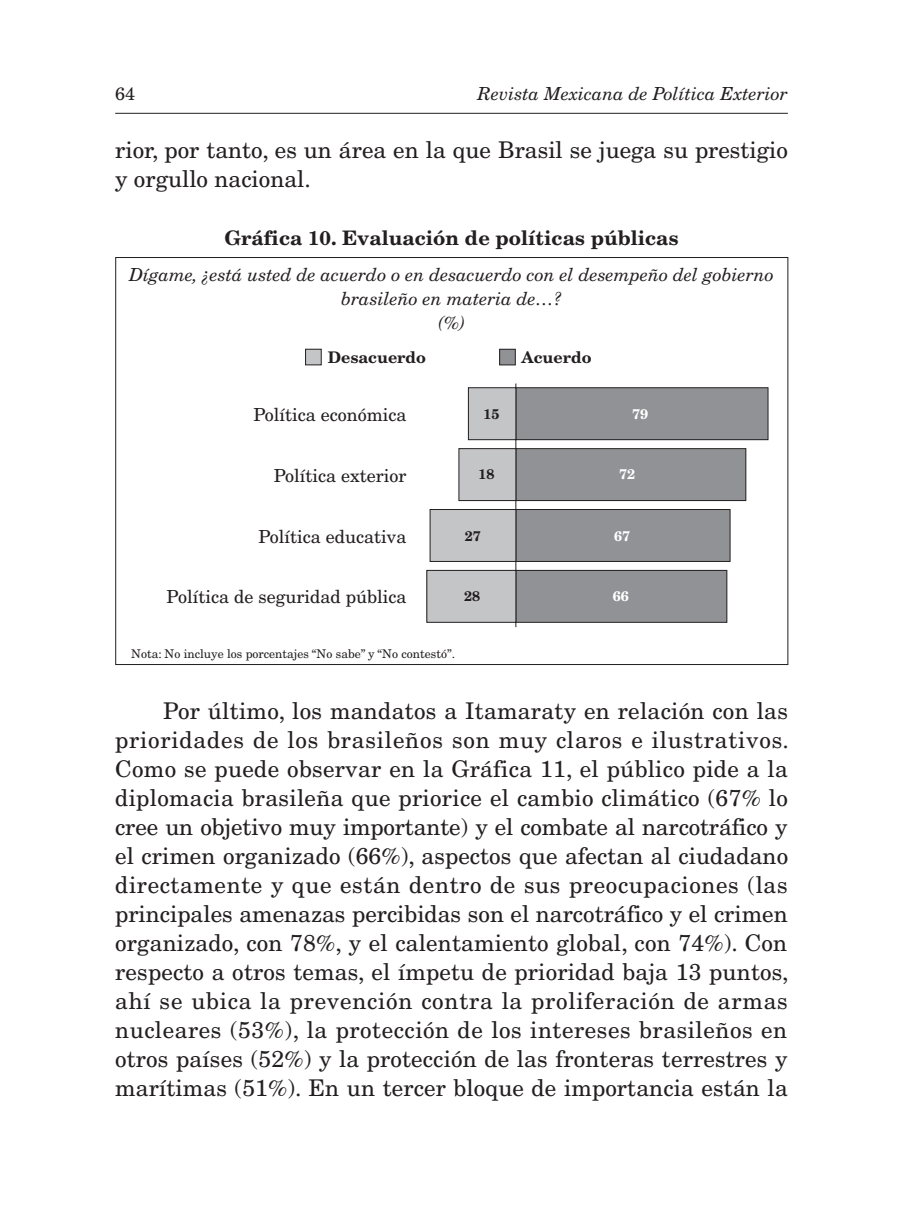
<style>
.page{position:relative;width:908px;height:1219px;background:#fff}
.page>*{position:absolute;margin:0;border:0;box-sizing:border-box;transform-origin:0 0}
.t1{font:23px/29px "New Century Schlbk LT Std";color:#231f20}
.t2{font:700 20px "New Century Schlbk LT Std";color:#231f20}
.t3{font:italic 18px/24px "New Century Schlbk LT Std";color:#231f20;text-align:center}
.t4{font:18px "New Century Schlbk LT Std";color:#231f20}
.t5{font:700 16px "New Century Schlbk LT Std";color:#231f20}
.t6{font:700 14px "New Century Schlbk LT Std";color:#fff}
.t7{font:700 14px "New Century Schlbk LT Std";color:#231f20}
.t8{font:12px "New Century Schlbk LT Std";color:#231f20}
</style>
<div class="page">
<hr style="left:115px;top:113px;width:672px;height:1px;background:#231f20">
<hr style="left:515px;top:383px;width:1px;height:244px;background:#231f20">
<div style="left:515px;top:388px;width:252px;height:52px;background:#909295"></div>
<div style="left:515px;top:387px;width:253px;height:53px;border:1px solid #231f20"></div>
<div style="left:515px;top:449px;width:230px;height:52px;background:#909295"></div>
<div style="left:515px;top:448px;width:231px;height:53px;border:1px solid #231f20"></div>
<div style="left:515px;top:509px;width:214px;height:52px;background:#909295"></div>
<div style="left:515px;top:509px;width:215px;height:53px;border:1px solid #231f20"></div>
<div style="left:515px;top:570px;width:211px;height:52px;background:#909295"></div>
<div style="left:515px;top:570px;width:212px;height:53px;border:1px solid #231f20"></div>
<div style="left:468px;top:388px;width:47px;height:52px;background:#c4c5c7"></div>
<div style="left:468px;top:387px;width:48px;height:53px;border:1px solid #231f20"></div>
<div style="left:458px;top:449px;width:57px;height:52px;background:#c4c5c7"></div>
<div style="left:458px;top:448px;width:58px;height:53px;border:1px solid #231f20"></div>
<div style="left:430px;top:509px;width:85px;height:52px;background:#c4c5c7"></div>
<div style="left:429px;top:509px;width:87px;height:53px;border:1px solid #231f20"></div>
<div style="left:426px;top:570px;width:89px;height:52px;background:#c4c5c7"></div>
<div style="left:426px;top:570px;width:90px;height:53px;border:1px solid #231f20"></div>
<div style="left:305px;top:349px;width:16px;height:16px;background:#c4c5c7"></div>
<div style="left:305px;top:349px;width:16px;height:16px;border:1px solid #231f20"></div>
<div style="left:499px;top:349px;width:16px;height:16px;background:#909295"></div>
<div style="left:499px;top:349px;width:16px;height:16px;border:1px solid #231f20"></div>
<p class="t4" style="left:115px;top:83px;width:22px">64</p>
<p class="t3" style="left:477px;top:82px;width:311px">Revista Mexicana de Política Exterior</p>
<p class="t1" style="left:115px;top:135px;width:674px">rior, por tanto, es un área en la que Brasil se juega su prestigio y orgullo nacional.</p>
<p class="t2" style="left:224px;top:225px;width:455px">Gráfica 10. Evaluación de políticas públicas</p>
<p class="t3" style="left:129px;top:262px;width:646px">Dígame, ¿está usted de acuerdo o en desacuerdo con el desempeño del gobierno brasileño en materia de…?<br>(%)</p>
<p class="t5" style="left:328px;top:347px;width:100px">Desacuerdo</p>
<p class="t5" style="left:521px;top:347px;width:71px">Acuerdo</p>
<p class="t4" style="left:253px;top:404px;width:155px">Política económica</p>
<p class="t7" style="left:483px;top:405px;width:18px">15</p>
<p class="t6" style="left:632px;top:405px;width:18px">79</p>
<p class="t4" style="left:274px;top:464px;width:134px">Política exterior</p>
<p class="t7" style="left:478px;top:465px;width:18px">18</p>
<p class="t6" style="left:619px;top:466px;width:18px">72</p>
<p class="t4" style="left:258px;top:526px;width:150px">Política educativa</p>
<p class="t7" style="left:464px;top:528px;width:18px">27</p>
<p class="t6" style="left:614px;top:527px;width:18px">67</p>
<p class="t4" style="left:166px;top:586px;width:241px">Política de seguridad pública</p>
<p class="t7" style="left:464px;top:587px;width:18px">28</p>
<p class="t6" style="left:612px;top:587px;width:18px">66</p>
<p class="t8" style="left:131px;top:646px;width:325px">Nota: No incluye los porcentajes “No sabe” y “No contestó”.</p>
<p class="t1" style="left:115px;top:696px;width:675px;text-align:justify;text-indent:48px">Por último, los mandatos a Itamaraty en relación con las prioridades de los brasileños son muy claros e ilustrativos.<br>Como se puede observar en la Gráfica 11, el público pide a la diplomacia brasileña que priorice el cambio climático (67% lo cree un objetivo muy importante) y el combate al narcotráfico y el crimen organizado (66%), aspectos que afectan al ciudadano directamente y que están dentro de sus preocupaciones (las principales amenazas percibidas son el narcotráfico y el crimen organizado, con 78%, y el calentamiento global, con 74%). Con respecto a otros temas, el ímpetu de prioridad baja 13 puntos, ahí se ubica la prevención contra la proliferación de armas nucleares (53%), la protección de los intereses brasileños en otros países (52%) y la protección de las fronteras terrestres y marítimas (51%). En un tercer bloque de importancia están la</p>
</div>
